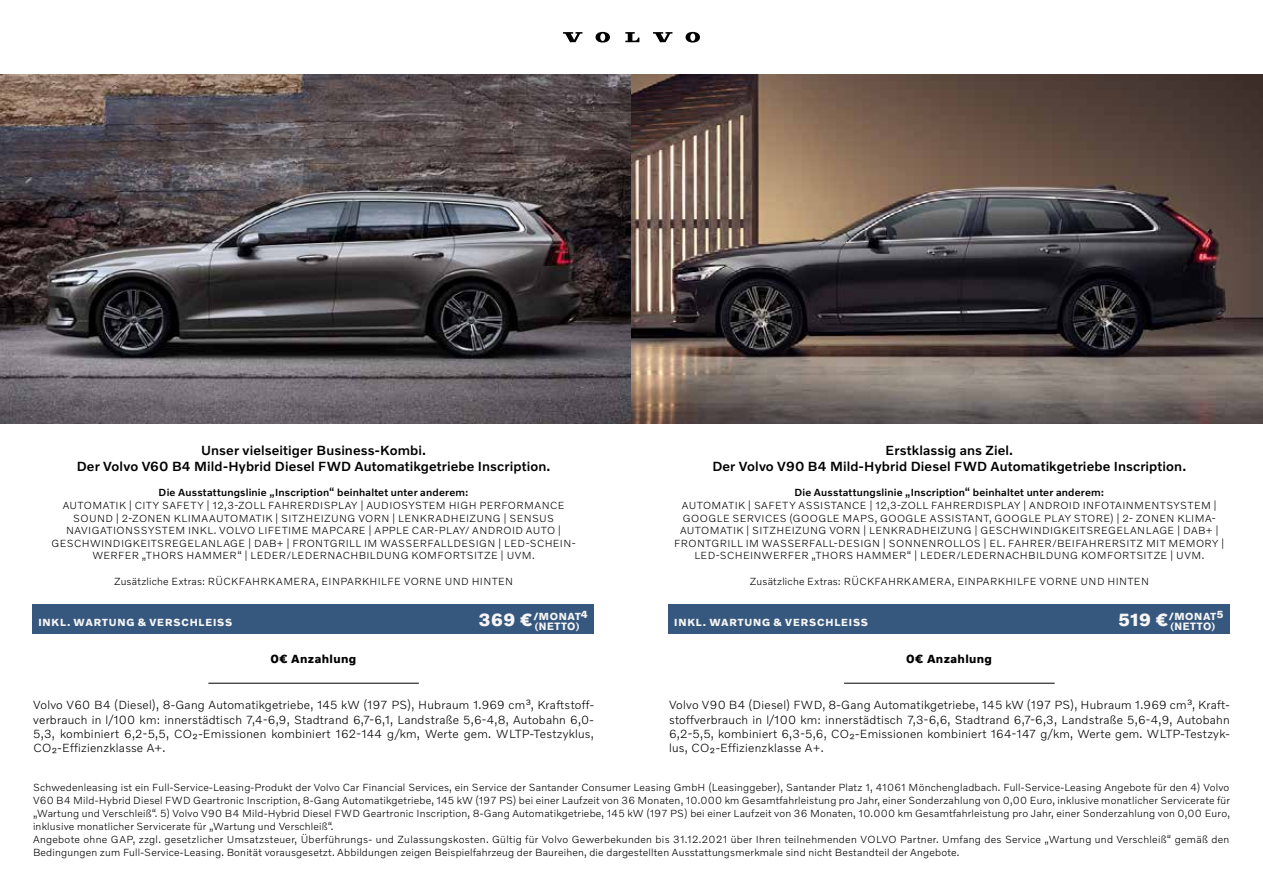
<style>
.page{position:relative;width:1263px;height:893px;background:#fff}
.page>*{position:absolute;margin:0;border:0;box-sizing:border-box;transform-origin:0 0}
.t1{font:500 13.5px/16.2px "Volvo Novum";letter-spacing:.01em;color:#000;text-align:center}
.t2{font:300 12px/14.4px "Volvo Novum";letter-spacing:.02em;color:#000;text-align:justify}
.t3{font:700 12px "Volvo Novum";letter-spacing:.03em;color:#000}
.t4{font:300 10.5px/12.6px "Volvo Novum";letter-spacing:.025em;color:#000;text-align:center}
.t5{font:500 10.5px "Volvo Novum";letter-spacing:.015em;color:#000}
.t6{font:700 10.5px "Volvo Novum";letter-spacing:.08em;color:#f6f6f6}
.t7{font:700 10.5px "Volvo Sans Pro";letter-spacing:.055em;color:#f6f6f6}
.s1{font-size:18px}
</style>
<div class="page">
<div style="left:33px;top:604px;width:561px;height:30px;background:#36577e"></div>
<hr style="left:208px;top:683px;width:211px;height:1px;background:#000">
<div style="left:668px;top:604px;width:561px;height:30px;background:#36577e"></div>
<hr style="left:844px;top:683px;width:210px;height:1px;background:#000">
<img style="left:0;top:74px;width:1263px;height:349px">
<svg style="left:563px;top:32px;width:19px;height:10px"></svg>
<svg style="left:625px;top:32px;width:14px;height:10px"></svg>
<svg style="left:595px;top:32px;width:15px;height:11px"></svg>
<svg style="left:653px;top:32px;width:19px;height:10px"></svg>
<svg style="left:685px;top:32px;width:15px;height:11px"></svg>
<p class="t1" style="left:77px;top:442px;width:475px">Unser vielseitiger Business-Kombi.<br>Der Volvo V60 B4 Mild-Hybrid Diesel FWD Automatikgetriebe Inscription.</p>
<p class="t5" style="left:159px;top:486px;width:311px">Die Ausstattungslinie „Inscription“ beinhaltet unter anderem:</p>
<p class="t4" style="left:51px;top:499px;width:526px">AUTOMATIK | CITY SAFETY | 12,3-ZOLL FAHRERDISPLAY | AUDIOSYSTEM HIGH PERFORMANCE SOUND | 2-ZONEN KLIMAAUTOMATIK | SITZHEIZUNG VORN | LENKRADHEIZUNG | SENSUS NAVIGATIONSSYSTEM INKL. VOLVO LIFETIME MAPCARE | APPLE CAR-PLAY/ ANDROID AUTO | GESCHWINDIGKEITSREGELANLAGE | DAB+ | FRONTGRILL IM WASSERFALLDESIGN | LED-SCHEIN-WERFER „THORS HAMMER“ | LEDER/LEDERNACHBILDUNG KOMFORTSITZE | UVM.</p>
<p class="t4" style="left:114px;top:574px;width:401px">Zusätzliche Extras: RÜCKFAHRKAMERA, EINPARKHILFE VORNE UND HINTEN</p>
<p class="t1" style="left:712px;top:442px;width:475px">Erstklassig ans Ziel.<br>Der Volvo V90 B4 Mild-Hybrid Diesel FWD Automatikgetriebe Inscription.</p>
<p class="t5" style="left:794px;top:486px;width:311px">Die Ausstattungslinie „Inscription“ beinhaltet unter anderem:</p>
<p class="t4" style="left:674px;top:499px;width:552px">AUTOMATIK | SAFETY ASSISTANCE | 12,3-ZOLL FAHRERDISPLAY | ANDROID INFOTAINMENTSYSTEM | GOOGLE SERVICES (GOOGLE MAPS, GOOGLE ASSISTANT, GOOGLE PLAY STORE) | 2- ZONEN KLIMA-AUTOMATIK | SITZHEIZUNG VORN | LENKRADHEIZUNG | GESCHWINDIGKEITSREGELANLAGE | DAB+ | FRONTGRILL IM WASSERFALL-DESIGN | SONNENROLLOS | EL. FAHRER/BEIFAHRERSITZ MIT MEMORY | LED-SCHEINWERFER „THORS HAMMER“ | LEDER/LEDERNACHBILDUNG KOMFORTSITZE | UVM.</p>
<p class="t4" style="left:750px;top:574px;width:401px">Zusätzliche Extras: RÜCKFAHRKAMERA, EINPARKHILFE VORNE UND HINTEN</p>
<p class="t6" style="left:38px;top:616px;width:195px">INKL. WARTUNG &amp; VERSCHLEISS</p>
<p class="t6" style="left:479px;top:610px;width:111px"><span class="s1">369 €</span>/MONAT4</p>
<p class="t7" style="left:535px;top:620px;width:46px">(NETTO)</p>
<p class="t6" style="left:674px;top:616px;width:195px">INKL. WARTUNG &amp; VERSCHLEISS</p>
<p class="t6" style="left:1118px;top:610px;width:107px"><span class="s1">519 €</span>/MONAT5</p>
<p class="t7" style="left:1170px;top:620px;width:46px">(NETTO)</p>
<p class="t3" style="left:270px;top:651px;width:87px">0€ Anzahlung</p>
<p class="t3" style="left:906px;top:651px;width:87px">0€ Anzahlung</p>
<p class="t2" style="left:33px;top:697px;width:562px">Volvo V60 B4 (Diesel), 8-Gang Automatikgetriebe, 145 kW (197 PS), Hubraum 1.969 cm³, Kraftstoff&shy;verbrauch in l/100 km: innerstädtisch 7,4-6,9, Stadtrand 6,7-6,1, Landstraße 5,6-4,8, Autobahn 6,0- 5,3, kombiniert 6,2-5,5, CO₂-Emissionen kombiniert 162-144 g/km, Werte gem. WLTP-Testzyklus, CO₂-Effizienzklasse A+.</p>
<p class="t2" style="left:669px;top:697px;width:562px">Volvo V90 B4 (Diesel) FWD, 8-Gang Automatikgetriebe, 145 kW (197 PS), Hubraum 1.969 cm³, Kraft&shy;stoffverbrauch in l/100 km: innerstädtisch 7,3-6,6, Stadtrand 6,7-6,3, Landstraße 5,6-4,9, Autobahn 6,2-5,5, kombiniert 6,3-5,6, CO₂-Emissionen kombiniert 164-147 g/km, Werte gem. WLTP-Testzyk&shy;lus, CO₂-Effizienzklasse A+.</p>
<p class="t4" style="left:33px;top:780px;width:1198px;line-height:13.2px;text-align:left">Schwedenleasing ist ein Full-Service-Leasing-Produkt der Volvo Car Financial Services, ein Service der Santander Consumer Leasing GmbH (Leasinggeber), Santander Platz 1, 41061 Mönchengladbach. Full-Service-Leasing Angebote für den 4) Volvo V60 B4 Mild-Hybrid Diesel FWD Geartronic Inscription, 8-Gang Automatikgetriebe, 145 kW (197 PS) bei einer Laufzeit von 36 Monaten, 10.000 km Gesamtfahrleistung pro Jahr, einer Sonderzahlung von 0,00 Euro, inklusive monatlicher Servicerate für „Wartung und Verschleiß“. 5) Volvo V90 B4 Mild-Hybrid Diesel FWD Geartronic Inscription, 8-Gang Automatikgetriebe, 145 kW (197 PS) bei einer Laufzeit von 36 Monaten, 10.000 km Gesamtfahrleistung pro Jahr, einer Sonderzahlung von 0,00 Euro, inklusive monatlicher Servicerate für „Wartung und Verschleiß“.<br>Angebote ohne GAP, zzgl. gesetzlicher Umsatzsteuer, Überführungs- und Zulassungskosten. Gültig für Volvo Gewerbekunden bis 31.12.2021 über Ihren teilnehmenden VOLVO Partner. Umfang des Service „Wartung und Verschleiß“ gemäß den Bedingungen zum Full-Service-Leasing. Bonität vorausgesetzt. Abbildungen zeigen Beispielfahrzeug der Baureihen, die dargestellten Ausstattungsmerkmale sind nicht Bestandteil der Angebote.</p>
</div>
